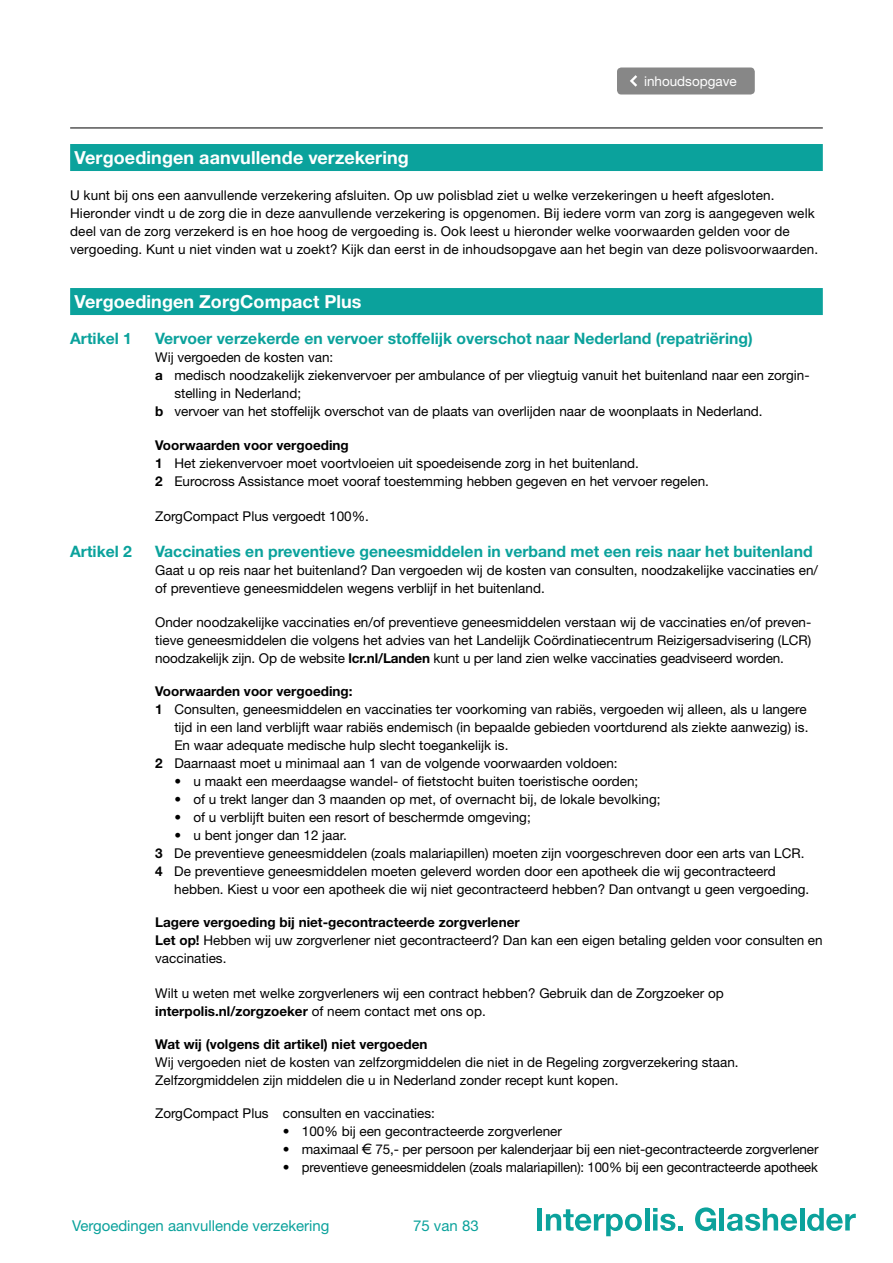
<style>
.page{position:relative;width:893px;height:1263px;background:#fff}
.page>*{position:absolute;margin:0;border:0;box-sizing:border-box;transform-origin:0 0}
.t1{font:700 18px "Helvetica Neue LT Std";letter-spacing:.005em;color:#fff}
.t2{font:700 15.75px "Helvetica Neue LT Std";color:#0ba29c}
.t3{font:15px "Helvetica Neue LT Std";color:#0ba29c}
.t4{font:13.5px/18px "Helvetica Neue LT Std";color:#000}
.t5{font:700 13.5px "Helvetica Neue LT Std";color:#000}
.t6{font:13.5px "Helvetica Neue LT Std";color:#fff}
.s1{font-weight:700}
.s2{font-family:"Linotype Euro Font Rto S"}
</style>
<div class="page">
<div style="left:537px;top:1208px;width:5px;height:22px;background:#0ba29c"></div>
<svg style="left:546px;top:1209px;width:96px;height:27px"></svg>
<hr style="left:645px;top:1208px;width:4px;height:22px;background:#0ba29c">
<svg style="left:653px;top:1208px;width:30px;height:23px"></svg>
<svg style="left:695px;top:1207px;width:21px;height:24px"></svg>
<hr style="left:720px;top:1208px;width:4px;height:22px;background:#0ba29c">
<svg style="left:727px;top:1208px;width:70px;height:23px"></svg>
<hr style="left:800px;top:1208px;width:4px;height:22px;background:#0ba29c">
<svg style="left:807px;top:1208px;width:49px;height:23px"></svg>
<hr style="left:70px;top:128px;width:753px;height:1px;background:#000">
<div style="left:70px;top:144px;width:753px;height:27px;background:#0ba29c"></div>
<div style="left:70px;top:288px;width:753px;height:27px;background:#0ba29c"></div>
<div style="left:617px;top:68px;width:138px;height:27px;background:#878787;border-radius:4px"></div>
<svg style="left:630px;top:75px;width:7px;height:12px"></svg>
<p class="t6" style="left:644px;top:73px;width:94px">inhoudsopgave</p>
<h1 class="t1" style="left:74px;top:146px;width:336px">Vergoedingen aanvullende verzekering</h1>
<p class="t4" style="left:70px;top:186px;width:749px">U kunt bij ons een aanvullende verzekering afsluiten. Op uw polisblad ziet u welke verzekeringen u heeft afgesloten.<br>Hieronder vindt u de zorg die in deze aanvullende verzekering is opgenomen. Bij iedere vorm van zorg is aangegeven welk deel van de zorg verzekerd is en hoe hoog de vergoeding is. Ook leest u hieronder welke voorwaarden gelden voor de vergoeding. Kunt u niet vinden wat u zoekt? Kijk dan eerst in de inhoudsopgave aan het begin van deze polisvoorwaarden.</p>
<h1 class="t1" style="left:74px;top:290px;width:289px">Vergoedingen ZorgCompact Plus</h1>
<p class="t2" style="left:70px;top:328px;width:63px">Artikel 1</p>
<p class="t2" style="left:155px;top:328px;width:599px">Vervoer verzekerde en vervoer stoffelijk overschot naar Nederland (repatriëring)</p>
<p class="t4" style="left:155px;top:348px;width:180px">Wij vergoeden de kosten van:</p>
<p class="t4" style="left:155px;top:366px;width:656px"><span class="s1">a</span> medisch noodzakelijk ziekenvervoer per ambulance of per vliegtuig vanuit het buitenland naar een zorgin-</p>
<p class="t4" style="left:174px;top:384px;width:128px">stelling in Nederland;</p>
<p class="t4" style="left:155px;top:402px;width:609px"><span class="s1">b</span> vervoer van het stoffelijk overschot van de plaats van overlijden naar de woonplaats in Nederland.</p>
<p class="t4" style="left:155px;top:436px;width:555px"><span class="s1">Voorwaarden voor vergoeding<br>1</span> Het ziekenvervoer moet voortvloeien uit spoedeisende zorg in het buitenland.<br><span class="s1">2</span> Eurocross Assistance moet vooraf toestemming hebben gegeven en het vervoer regelen.</p>
<p class="t4" style="left:155px;top:507px;width:215px">ZorgCompact Plus vergoedt 100%.</p>
<p class="t2" style="left:70px;top:541px;width:63px">Artikel 2</p>
<p class="t2" style="left:155px;top:541px;width:659px">Vaccinaties en preventieve geneesmiddelen in verband met een reis naar het buitenland</p>
<p class="t4" style="left:155px;top:561px;width:664px">Gaat u op reis naar het buitenland? Dan vergoeden wij de kosten van consulten, noodzakelijke vaccinaties en/ of preventieve geneesmiddelen wegens verblijf in het buitenland.</p>
<p class="t4" style="left:155px;top:613px;width:658px;text-align:justify">Onder noodzakelijke vaccinaties en/of preventieve geneesmiddelen verstaan wij de vaccinaties en/of preven&shy;tieve geneesmiddelen die volgens het advies van het Landelijk Coördinatiecentrum Reizigersadvisering (LCR) noodzakelijk zijn. Op de website <span class="s1">lcr.nl/Landen</span> kunt u per land zien welke vaccinaties geadviseerd worden.</p>
<p class="t5" style="left:155px;top:683px;width:199px">Voorwaarden voor vergoeding:</p>
<p class="t4" style="left:155px;top:700px;width:653px"><span class="s1">1</span> Consulten, geneesmiddelen en vaccinaties ter voorkoming van rabiës, vergoeden wij alleen, als u langere</p>
<p class="t4" style="left:174px;top:718px;width:636px">tijd in een land verblijft waar rabiës endemisch (in bepaalde gebieden voortdurend als ziekte aanwezig) is.</p>
<p class="t4" style="left:174px;top:736px;width:336px">En waar adequate medische hulp slecht toegankelijk is.</p>
<p class="t4" style="left:155px;top:754px;width:464px"><span class="s1">2</span> Daarnaast moet u minimaal aan 1 van de volgende voorwaarden voldoen:</p>
<p class="t4" style="left:174px;top:772px;width:465px">• u maakt een meerdaagse wandel- of fietstocht buiten toeristische oorden;</p>
<p class="t4" style="left:174px;top:790px;width:488px">• of u trekt langer dan 3 maanden op met, of overnacht bij, de lokale bevolking;</p>
<p class="t4" style="left:174px;top:808px;width:358px">• of u verblijft buiten een resort of beschermde omgeving;</p>
<p class="t4" style="left:155px;top:826px;width:651px;text-indent:19px">• u bent jonger dan 12 jaar.<br><span class="s1">3</span> De preventieve geneesmiddelen (zoals malariapillen) moeten zijn voorgeschreven door een arts van LCR.<br><span class="s1">4</span> De preventieve geneesmiddelen moeten geleverd worden door een apotheek die wij gecontracteerd</p>
<p class="t4" style="left:174px;top:880px;width:637px">hebben. Kiest u voor een apotheek die wij niet gecontracteerd hebben? Dan ontvangt u geen vergoeding.</p>
<p class="t4" style="left:155px;top:913px;width:669px"><span class="s1">Lagere vergoeding bij niet-gecontracteerde zorgverlener<br>Let op!</span> Hebben wij uw zorgverlener niet gecontracteerd? Dan kan een eigen betaling gelden voor consulten en vaccinaties.</p>
<p class="t4" style="left:155px;top:984px;width:570px">Wilt u weten met welke zorgverleners wij een contract hebben? Gebruik dan de Zorgzoeker op <span class="s1">interpolis.nl/zorgzoeker</span> of neem contact met ons op.</p>
<p class="t5" style="left:155px;top:1035px;width:274px">Wat wij (volgens dit artikel) niet vergoeden</p>
<p class="t4" style="left:155px;top:1052px;width:585px">Wij vergoeden niet de kosten van zelfzorgmiddelen die niet in de Regeling zorgverzekering staan.<br>Zelfzorgmiddelen zijn middelen die u in Nederland zonder recept kunt kopen.</p>
<p class="t4" style="left:155px;top:1103px;width:281px">ZorgCompact Plus consulten en vaccinaties:</p>
<p class="t4" style="left:283px;top:1121px;width:281px">• 100% bij een gecontracteerde zorgverlener</p>
<p class="t4" style="left:283px;top:1139px;width:537px">• maximaal <span class="s2">e</span> 75,- per persoon per kalenderjaar bij een niet-gecontracteerde zorgverlener</p>
<p class="t4" style="left:283px;top:1158px;width:537px">• preventieve geneesmiddelen (zoals malariapillen): 100% bij een gecontracteerde apotheek</p>
<p class="t3" style="left:72px;top:1216px;width:259px">Vergoedingen aanvullende verzekering</p>
<p class="t3" style="left:413px;top:1217px;width:67px">75 van 83</p>
</div>
